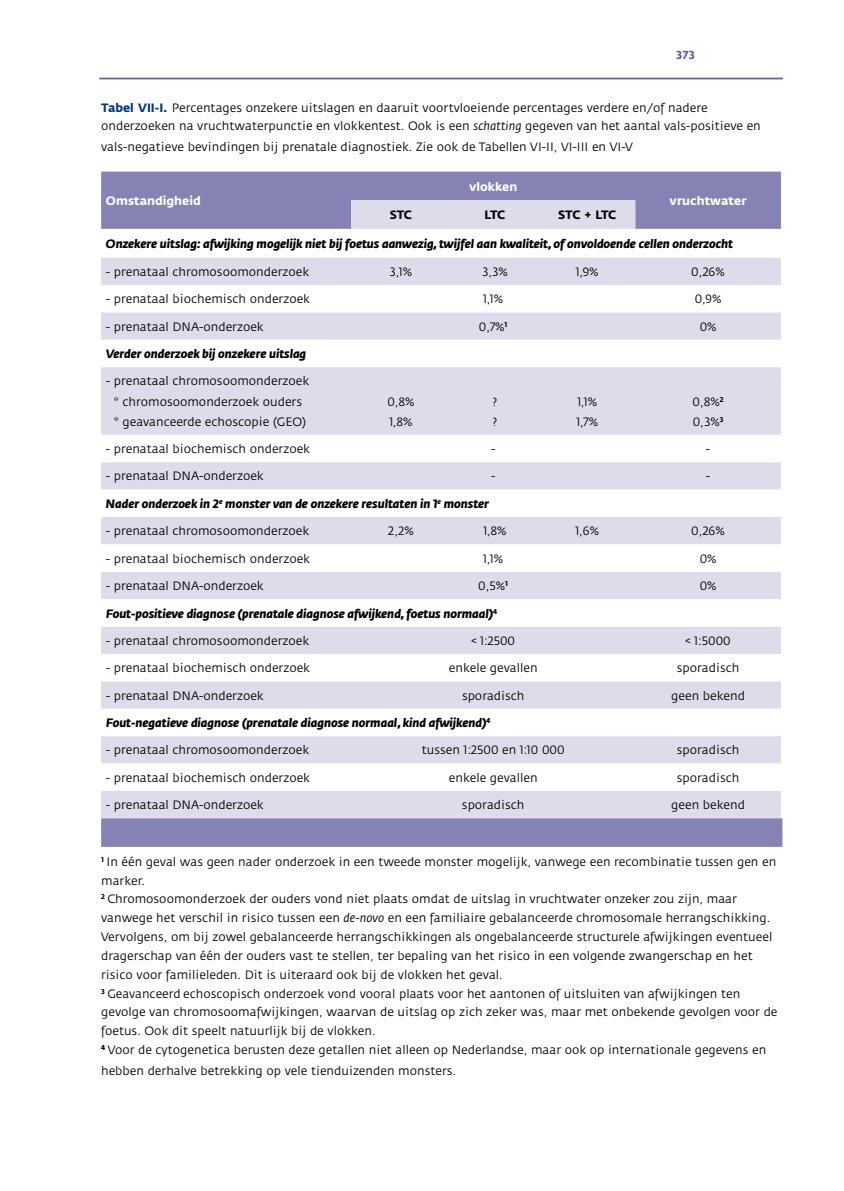
<style>
.page{position:relative;width:844px;height:1191px;background:#fff}
.page>*{position:absolute;margin:0;border:0;box-sizing:border-box;transform-origin:0 0}
.t1{font:11.9px/18.9px "Fedra Sans";color:#000}
.t2{font:italic 700 11.9px "Fedra Sans";color:#000}
.t3{font:700 11.9px "Fedra Sans";color:#fff}
.t4{font:700 11.9px "Fedra Sans";letter-spacing:-.04em;color:#000}
.t5{font:700 11.55px "Fedra Sans";color:#6061a4}
.s1{font-weight:700;color:#003882}
.s2{font-style:italic}
</style>
<div class="page">
<hr style="left:99px;top:78px;width:683px;height:1px;background:#6061a4">
<div style="left:101px;top:172px;width:679px;height:28px;background:#8483b3"></div>
<svg style="left:101px;top:200px;width:679px;height:618px;background:#c3c1da"></svg>
<svg style="left:101px;top:229px;width:679px;height:562px"></svg>
<svg style="left:101px;top:818px;width:681px;height:29px;background:#8584b4"></svg>
<p class="t5" style="left:676px;top:47px;width:20px">373</p>
<p class="t1" style="left:101px;top:98px;width:661px"><span class="s1">Tabel VII-I.</span> Percentages onzekere uitslagen en daaruit voortvloeiende percentages verdere en/of nadere onderzoeken na vruchtwaterpunctie en vlokkentest. Ook is een <span class="s2">schatting</span> gegeven van het aantal vals-positieve en</p>
<p class="t1" style="left:101px;top:138px;width:533px">vals-negatieve bevindingen bij prenatale diagnostiek. Zie ook de Tabellen VI-II, VI-III en VI-V</p>
<p class="t3" style="left:106px;top:193px;width:96px">Omstandigheid</p>
<p class="t3" style="left:469px;top:179px;width:50px">vlokken</p>
<p class="t3" style="left:669px;top:193px;width:79px">vruchtwater</p>
<p class="t4" style="left:389px;top:208px;width:24px">STC</p>
<p class="t4" style="left:484px;top:208px;width:22px">LTC</p>
<p class="t4" style="left:558px;top:208px;width:60px">STC + LTC</p>
<p class="t2" style="left:106px;top:236px;width:628px">Onzekere uitslag: afwijking mogelijk niet bij foetus aanwezig, twijfel aan kwaliteit, of onvoldoende cellen onderzocht</p>
<p class="t1" style="left:106px;top:262px;width:204px">- prenataal chromosoomonderzoek</p>
<p class="t1" style="left:390px;top:262px;width:24px">3,1%</p>
<p class="t1" style="left:482px;top:262px;width:27px">3,3%</p>
<p class="t1" style="left:575px;top:262px;width:24px">1,9%</p>
<p class="t1" style="left:691px;top:262px;width:35px">0,26%</p>
<p class="t1" style="left:106px;top:290px;width:205px">- prenataal biochemisch onderzoek</p>
<p class="t1" style="left:483px;top:290px;width:21px">1,1%</p>
<p class="t1" style="left:694px;top:290px;width:28px">0,9%</p>
<p class="t1" style="left:106px;top:317px;width:159px">- prenataal DNA-onderzoek</p>
<p class="t1" style="left:479px;top:317px;width:30px">0,7%<sup>1</sup></p>
<p class="t1" style="left:699px;top:317px;width:18px">0%</p>
<p class="t2" style="left:106px;top:347px;width:202px">Verder onderzoek bij onzekere uitslag</p>
<p class="t1" style="left:106px;top:371px;width:204px;line-height:20.5px;text-align:center">- prenataal chromosoomonderzoek * chromosoomonderzoek ouders<br>* geavanceerde echoscopie (GEO)</p>
<p class="t1" style="left:387px;top:391px;width:29px;line-height:20.5px">0,8%<br>1,8%</p>
<p class="t1" style="left:492px;top:391px;width:6px;line-height:20.5px">? ?</p>
<p class="t1" style="left:576px;top:391px;width:23px;line-height:20.5px">1,1%<br>1,7%</p>
<p class="t1" style="left:692px;top:391px;width:33px;line-height:20.5px">0,8%<sup>2<br></sup>0,3%<sup>3</sup></p>
<p class="t1" style="left:106px;top:440px;width:205px">- prenataal biochemisch onderzoek</p>
<p class="t1" style="left:491px;top:440px;width:6px">-</p>
<p class="t1" style="left:705px;top:440px;width:6px">-</p>
<p class="t1" style="left:106px;top:467px;width:159px">- prenataal DNA-onderzoek</p>
<p class="t1" style="left:491px;top:467px;width:6px">-</p>
<p class="t1" style="left:705px;top:467px;width:6px">-</p>
<p class="t2" style="left:106px;top:496px;width:384px">Nader onderzoek in 2<sup>e</sup> monster van de onzekere resultaten in 1<sup>e</sup> monster</p>
<p class="t1" style="left:106px;top:522px;width:204px">- prenataal chromosoomonderzoek</p>
<p class="t1" style="left:388px;top:522px;width:27px">2,2%</p>
<p class="t1" style="left:483px;top:522px;width:25px">1,8%</p>
<p class="t1" style="left:575px;top:522px;width:25px">1,6%</p>
<p class="t1" style="left:691px;top:522px;width:35px">0,26%</p>
<p class="t1" style="left:106px;top:549px;width:205px">- prenataal biochemisch onderzoek</p>
<p class="t1" style="left:483px;top:549px;width:21px">1,1%</p>
<p class="t1" style="left:699px;top:549px;width:18px">0%</p>
<p class="t1" style="left:106px;top:577px;width:159px">- prenataal DNA-onderzoek</p>
<p class="t1" style="left:478px;top:577px;width:31px">0,5%<sup>1</sup></p>
<p class="t1" style="left:699px;top:577px;width:18px">0%</p>
<p class="t2" style="left:106px;top:606px;width:393px">Fout-positieve diagnose (prenatale diagnose afwijkend, foetus normaal)<sup>4</sup></p>
<p class="t1" style="left:106px;top:631px;width:204px">- prenataal chromosoomonderzoek</p>
<p class="t1" style="left:471px;top:631px;width:45px">&lt; 1:2500</p>
<p class="t1" style="left:685px;top:631px;width:47px">&lt; 1:5000</p>
<p class="t1" style="left:106px;top:659px;width:205px">- prenataal biochemisch onderzoek</p>
<p class="t1" style="left:448px;top:659px;width:90px">enkele gevallen</p>
<p class="t1" style="left:676px;top:659px;width:64px">sporadisch</p>
<p class="t1" style="left:106px;top:686px;width:159px">- prenataal DNA-onderzoek</p>
<p class="t1" style="left:462px;top:686px;width:64px">sporadisch</p>
<p class="t1" style="left:671px;top:686px;width:75px">geen bekend</p>
<p class="t2" style="left:106px;top:716px;width:386px">Fout-negatieve diagnose (prenatale diagnose normaal, kind afwijkend)<sup>4</sup></p>
<p class="t1" style="left:106px;top:741px;width:204px">- prenataal chromosoomonderzoek</p>
<p class="t1" style="left:422px;top:741px;width:144px">tussen 1:2500 en 1:10 000</p>
<p class="t1" style="left:676px;top:741px;width:64px">sporadisch</p>
<p class="t1" style="left:106px;top:768px;width:205px">- prenataal biochemisch onderzoek</p>
<p class="t1" style="left:448px;top:768px;width:90px">enkele gevallen</p>
<p class="t1" style="left:676px;top:768px;width:64px">sporadisch</p>
<p class="t1" style="left:106px;top:796px;width:159px">- prenataal DNA-onderzoek</p>
<p class="t1" style="left:462px;top:796px;width:64px">sporadisch</p>
<p class="t1" style="left:671px;top:796px;width:75px">geen bekend</p>
<p class="t1" style="left:101px;top:852px;width:677px"><sup>1</sup> In één geval was geen nader onderzoek in een tweede monster mogelijk, vanwege een recombinatie tussen gen en marker.<br><sup>2</sup> Chromosoomonderzoek der ouders vond niet plaats omdat de uitslag in vruchtwater onzeker zou zijn, maar vanwege het verschil in risico tussen een <span class="s2">de-novo</span> en een familiaire gebalanceerde chromosomale herrangschikking.<br>Vervolgens, om bij zowel gebalanceerde herrangschikkingen als ongebalanceerde structurele afwijkingen eventueel dragerschap van één der ouders vast te stellen, ter bepaling van het risico in een volgende zwangerschap en het risico voor familieleden. Dit is uiteraard ook bij de vlokken het geval.<br><sup>3</sup> Geavanceerd echoscopisch onderzoek vond vooral plaats voor het aantonen of uitsluiten van afwijkingen ten gevolge van chromosoomafwijkingen, waarvan de uitslag op zich zeker was, maar met onbekende gevolgen voor de foetus. Ook dit speelt natuurlijk bij de vlokken.<br><sup>4</sup> Voor de cytogenetica berusten deze getallen niet alleen op Nederlandse, maar ook op internationale gegevens en</p>
<p class="t1" style="left:101px;top:1061px;width:356px">hebben derhalve betrekking op vele tienduizenden monsters.</p>
</div>
